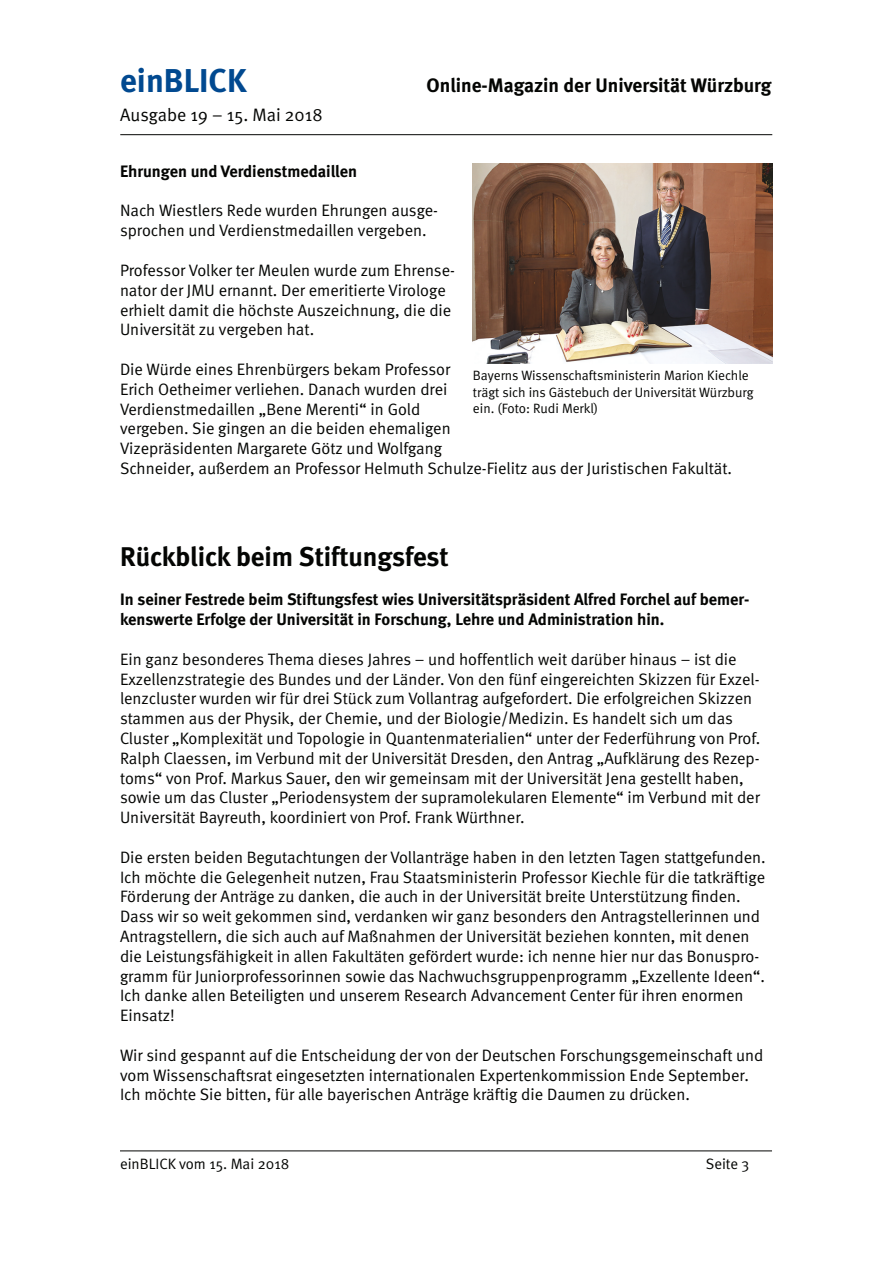
<style>
.page{position:relative;width:893px;height:1263px;background:#fff}
.page>*{position:absolute;margin:0;border:0;box-sizing:border-box;transform-origin:0 0}
.t1{font:700 33px "Meta";color:#014990}
.t2{font:700 27px "Meta";color:#040503}
.t3{font:700 19.5px "Meta";color:#040503}
.t4{font:18px "Meta Normal";color:#040503}
.t5{font:16.5px/19.8px "Meta Normal";color:#040503}
.t6{font:700 16.5px/19.8px "Meta";color:#040503}
.t7{font:15px "Meta Normal";color:#040503}
.t8{font:13.5px/16.2px "Meta Normal";color:#040503}
</style>
<div class="page">
<hr style="left:120px;top:134px;width:652px;height:1px;background:#040503">
<hr style="left:120px;top:1150px;width:652px;height:1px;background:#040503">
<img style="left:473px;top:164px;width:300px;height:200px">
<h1 class="t1" style="left:120px;top:61px;width:128px">einBLICK</h1>
<p class="t3" style="left:427px;top:74px;width:346px">Online-Magazin der Universität Würzburg</p>
<p class="t4" style="left:120px;top:105px;width:204px">Ausgabe 19 – 15. Mai 2018</p>
<p class="t6" style="left:120px;top:161px;width:239px">Ehrungen und Verdienstmedaillen</p>
<p class="t5" style="left:120px;top:201px;width:320px">Nach Wiestlers Rede wurden Ehrungen ausge&shy;sprochen und Verdienstmedaillen vergeben.</p>
<p class="t5" style="left:120px;top:260px;width:336px">Professor Volker ter Meulen wurde zum Ehrense&shy;nator der JMU ernannt. Der emeritierte Virologe erhielt damit die höchste Auszeichnung, die die Universität zu vergeben hat.</p>
<p class="t5" style="left:120px;top:359px;width:614px">Die Würde eines Ehrenbürgers bekam Professor<br>Erich Oetheimer verliehen. Danach wurden drei<br>Verdienstmedaillen „Bene Merenti“ in Gold<br>vergeben. Sie gingen an die beiden ehemaligen<br>Vizepräsidenten Margarete Götz und Wolfgang<br>Schneider, außerdem an Professor Helmuth Schulze-Fielitz aus der Juristischen Fakultät.</p>
<p class="t8" style="left:473px;top:367px;width:282px">Bayerns Wissenschaftsministerin Marion Kiechle trägt sich ins Gästebuch der Universität Würzburg ein. (Foto: Rudi Merkl)</p>
<h2 class="t2" style="left:120px;top:540px;width:330px">Rückblick beim Stiftungsfest</h2>
<p class="t6" style="left:120px;top:589px;width:631px">In seiner Festrede beim Stiftungsfest wies Universitätspräsident Alfred Forchel auf bemer&shy;kenswerte Erfolge der Universität in Forschung, Lehre und Administration hin.</p>
<p class="t5" style="left:120px;top:649px;width:642px">Ein ganz besonderes Thema dieses Jahres – und hoffentlich weit darüber hinaus – ist die Exzellenzstrategie des Bundes und der Länder. Von den fünf eingereichten Skizzen für Exzel&shy;lenzcluster wurden wir für drei Stück zum Vollantrag aufgefordert. Die erfolgreichen Skizzen stammen aus der Physik, der Chemie, und der Biologie/Medizin. Es handelt sich um das Cluster „Komplexität und Topologie in Quantenmaterialien“ unter der Federführung von Prof.<br>Ralph Claessen, im Verbund mit der Universität Dresden, den Antrag „Aufklärung des Rezep&shy;toms“ von Prof. Markus Sauer, den wir gemeinsam mit der Universität Jena gestellt haben, sowie um das Cluster „Periodensystem der supramolekularen Elemente“ im Verbund mit der Universität Bayreuth, koordiniert von Prof. Frank Würthner.</p>
<p class="t5" style="left:120px;top:847px;width:647px">Die ersten beiden Begutachtungen der Vollanträge haben in den letzten Tagen stattgefunden.<br>Ich möchte die Gelegenheit nutzen, Frau Staatsministerin Professor Kiechle für die tatkräftige Förderung der Anträge zu danken, die auch in der Universität breite Unterstützung finden.<br>Dass wir so weit gekommen sind, verdanken wir ganz besonders den Antragstellerinnen und Antragstellern, die sich auch auf Maßnahmen der Universität beziehen konnten, mit denen die Leistungsfähigkeit in allen Fakultäten gefördert wurde: ich nenne hier nur das Bonuspro&shy;gramm für Juniorprofessorinnen sowie das Nachwuchsgruppenprogramm „Exzellente Ideen“.<br>Ich danke allen Beteiligten und unserem Research Advancement Center für ihren enormen Einsatz!</p>
<p class="t5" style="left:120px;top:1045px;width:645px">Wir sind gespannt auf die Entscheidung der von der Deutschen Forschungsgemeinschaft und vom Wissenschaftsrat eingesetzten internationalen Expertenkommission Ende September.<br>Ich möchte Sie bitten, für alle bayerischen Anträge kräftig die Daumen zu drücken.</p>
<p class="t7" style="left:120px;top:1155px;width:171px">einBLICK vom 15. Mai 2018</p>
<p class="t7" style="left:706px;top:1155px;width:45px">Seite 3</p>
</div>
